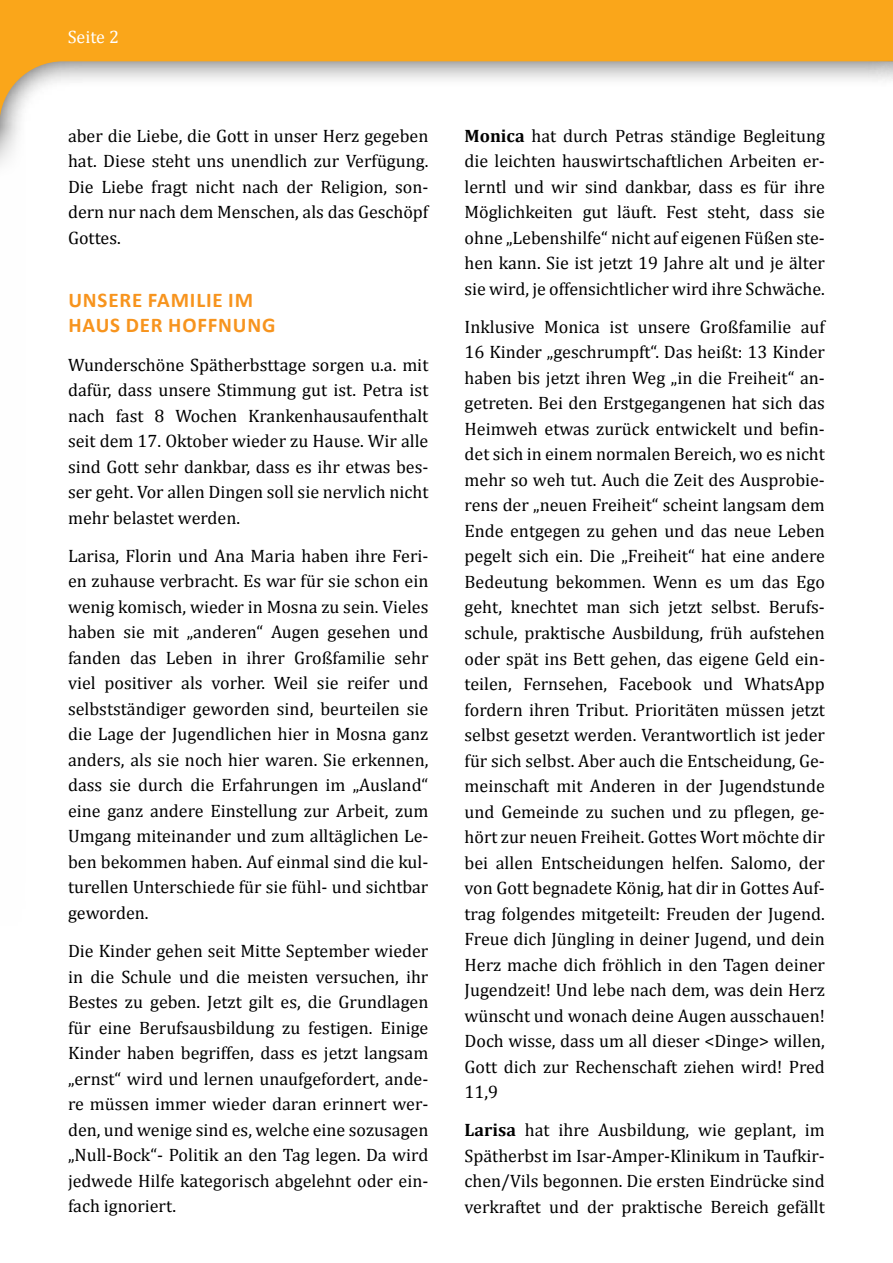
<style>
.page{position:relative;width:893px;height:1263px;background:#fff}
.page>*{position:absolute;margin:0;border:0;box-sizing:border-box;transform-origin:0 0}
.t1{font:700 21px/25.2px "Calibri";letter-spacing:.04em;color:#f7941e}
.t2{font:18px/25.5px "Cambria";color:#000;text-align:justify}
.t3{font:18px "Cambria";color:#fff}
.s1{font-weight:700}
</style>
<div class="page">
<svg style="left:0;top:0;width:465px;height:128px"></svg>
<svg style="left:465px;top:0;width:428px;height:81px;background:#f0b147"></svg>
<p class="t3" style="left:68px;top:26px;width:53px">Seite 2</p>
<p class="t2" style="left:68px;top:123px;width:362px">aber die Liebe, die Gott in unser Herz gegeben hat. Diese steht uns unendlich zur Verfügung.<br>Die Liebe fragt nicht nach der Religion, son&shy;dern nur nach dem Menschen, als das Geschöpf Gottes.</p>
<p class="t1" style="left:68px;top:287px;width:209px">UNSERE FAMILIE IM<br>HAUS DER HOFFNUNG</p>
<p class="t2" style="left:68px;top:352px;width:362px">Wunderschöne Spätherbsttage sorgen u.a. mit dafür, dass unsere Stimmung gut ist. Petra ist nach fast 8 Wochen Krankenhausaufenthalt seit dem 17. Oktober wieder zu Hause. Wir alle sind Gott sehr dankbar, dass es ihr etwas bes&shy;ser geht. Vor allen Dingen soll sie nervlich nicht mehr belastet werden.</p>
<p class="t2" style="left:68px;top:543px;width:362px">Larisa, Florin und Ana Maria haben ihre Feri&shy;en zuhause verbracht. Es war für sie schon ein wenig komisch, wieder in Mosna zu sein. Vieles haben sie mit „anderen“ Augen gesehen und fanden das Leben in ihrer Großfamilie sehr viel positiver als vorher. Weil sie reifer und selbstständiger geworden sind, beurteilen sie die Lage der Jugendlichen hier in Mosna ganz anders, als sie noch hier waren. Sie erkennen, dass sie durch die Erfahrungen im „Ausland“ eine ganz andere Einstellung zur Arbeit, zum Umgang miteinander und zum alltäglichen Le&shy;ben bekommen haben. Auf einmal sind die kul&shy;turellen Unterschiede für sie fühl- und sichtbar geworden.</p>
<p class="t2" style="left:68px;top:938px;width:362px">Die Kinder gehen seit Mitte September wieder in die Schule und die meisten versuchen, ihr Bestes zu geben. Jetzt gilt es, die Grundlagen für eine Berufsausbildung zu festigen. Einige Kinder haben begriffen, dass es jetzt langsam „ernst“ wird und lernen unaufgefordert, ande&shy;re müssen immer wieder daran erinnert wer&shy;den, und wenige sind es, welche eine sozusagen „Null-Bock“- Politik an den Tag legen. Da wird jedwede Hilfe kategorisch abgelehnt oder ein&shy;fach ignoriert.</p>
<p class="t2" style="left:465px;top:123px;width:362px"><span class="s1">Monica</span> hat durch Petras ständige Begleitung die leichten hauswirtschaftlichen Arbeiten er&shy;lerntl und wir sind dankbar, dass es für ihre Möglichkeiten gut läuft. Fest steht, dass sie ohne „Lebenshilfe“ nicht auf eigenen Füßen ste&shy;hen kann. Sie ist jetzt 19 Jahre alt und je älter sie wird, je offensichtlicher wird ihre Schwäche.</p>
<p class="t2" style="left:465px;top:314px;width:362px">Inklusive Monica ist unsere Großfamilie auf 16 Kinder „geschrumpft“. Das heißt: 13 Kinder haben bis jetzt ihren Weg „in die Freiheit“ an&shy;getreten. Bei den Erstgegangenen hat sich das Heimweh etwas zurück entwickelt und befin&shy;det sich in einem normalen Bereich, wo es nicht mehr so weh tut. Auch die Zeit des Ausprobie&shy;rens der „neuen Freiheit“ scheint langsam dem Ende entgegen zu gehen und das neue Leben pegelt sich ein. Die „Freiheit“ hat eine andere Bedeutung bekommen. Wenn es um das Ego geht, knechtet man sich jetzt selbst. Berufs&shy;schule, praktische Ausbildung, früh aufstehen oder spät ins Bett gehen, das eigene Geld ein&shy;teilen, Fernsehen, Facebook und WhatsApp fordern ihren Tribut. Prioritäten müssen jetzt selbst gesetzt werden. Verantwortlich ist jeder für sich selbst. Aber auch die Entscheidung, Ge&shy;meinschaft mit Anderen in der Jugendstunde und Gemeinde zu suchen und zu pflegen, ge&shy;hört zur neuen Freiheit. Gottes Wort möchte dir bei allen Entscheidungen helfen. Salomo, der von Gott begnadete König, hat dir in Gottes Auf&shy;trag folgendes mitgeteilt: Freuden der Jugend.<br>Freue dich Jüngling in deiner Jugend, und dein Herz mache dich fröhlich in den Tagen deiner Jugendzeit! Und lebe nach dem, was dein Herz wünscht und wonach deine Augen ausschauen!<br>Doch wisse, dass um all dieser &lt;Dinge&gt; willen, Gott dich zur Rechenschaft ziehen wird! Pred 11,9</p>
<p class="t2" style="left:465px;top:1117px;width:362px"><span class="s1">Larisa</span> hat ihre Ausbildung, wie geplant, im Spätherbst im Isar-Amper-Klinikum in Taufkir&shy;chen/Vils begonnen. Die ersten Eindrücke sind verkraftet und der praktische Bereich gefällt</p>
</div>
